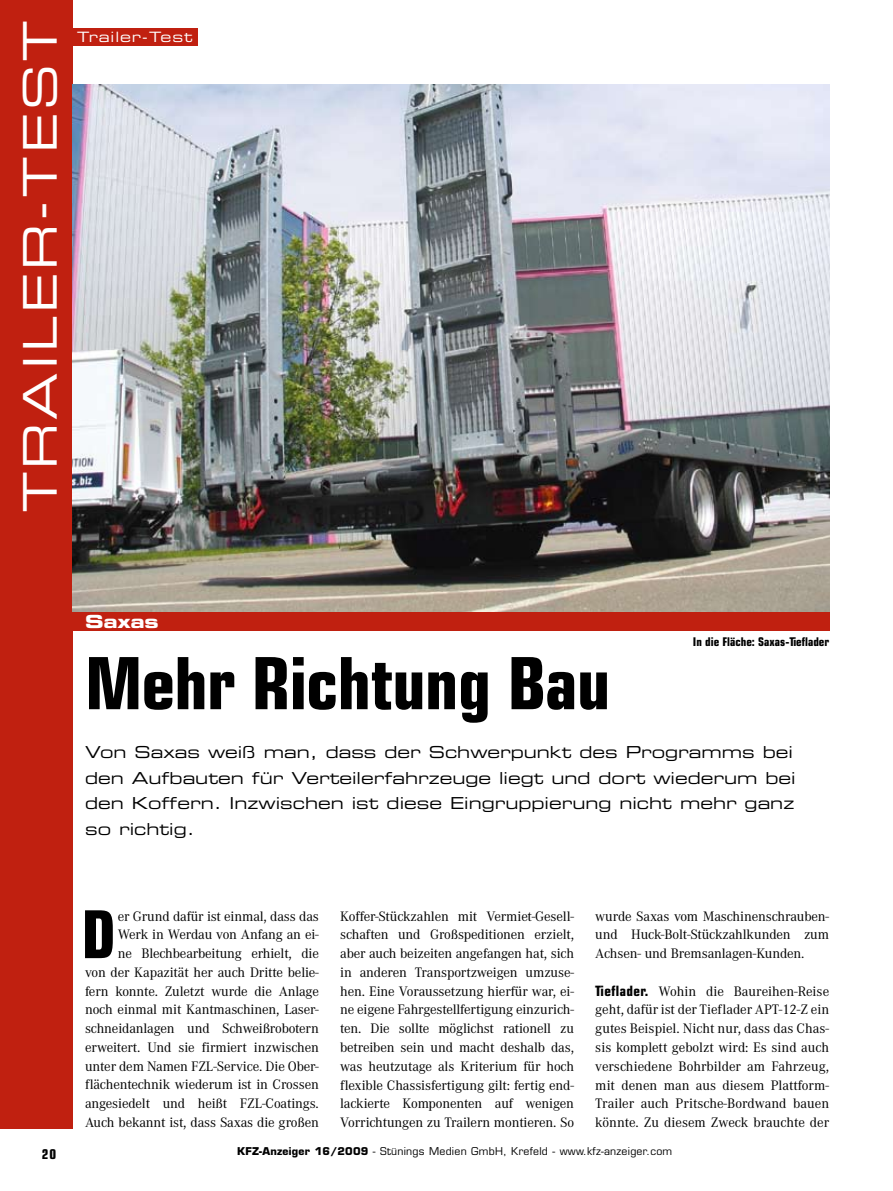
<style>
.page{position:relative;width:893px;height:1191px;background:#fff}
.page>*{position:absolute;margin:0;border:0;box-sizing:border-box;transform-origin:0 0}
.t1{font:700 condensed 72px "Eurostile";letter-spacing:-.01em;color:#000}
.t2{font:700 condensed 66px "Eurostile";color:#000}
.t3{font:46.5px "Eurostile Extended Two";letter-spacing:.07em;color:#fff}
.t4{font:18px "Eurostile Bold Extended Two";color:#fff}
.t5{font:16.5px/25.5px "Eurostile Extended Two";color:#000}
.t6{font:14.25px/18.8px "Corporate A";letter-spacing:-.01em;color:#000;text-align:justify}
.t7{font:14.25px "Eurostile Extended Two";letter-spacing:.06em;color:#fff}
.t8{font:700 condensed 13.5px "Eurostile";color:#000}
.t9{font:700 condensed 12px "Eurostile";color:#000}
.t10{font:10.5px "Eurostile";letter-spacing:.025em;color:#000}
.s1{font-family:"Eurostile";font-weight:700;font-stretch:condensed}
.s2{font-weight:700}
</style>
<div class="page">
<div style="left:45px;top:29px;width:153px;height:17px;background:#c02010"></div>
<div style="left:0;top:0;width:72px;height:1128px;background:#c02010"></div>
<div style="left:0;top:611px;width:829px;height:19px;background:#c02010"></div>
<img style="left:73px;top:84px;width:756px;height:527px">
<h3 class="t3" style="left:8px;top:512px;width:488px;rotate:-90deg">Trailer-Test</h3>
<p class="t7" style="left:77px;top:27px;width:117px">Trailer-Test</p>
<p class="t8" style="left:42px;top:1145px;width:16px">20</p>
<p class="t4" style="left:85px;top:608px;width:75px">Saxas</p>
<h1 class="t1" style="left:85px;top:640px;width:527px">Mehr Richtung Bau</h1>
<p class="t9" style="left:693px;top:634px;width:138px">In die Fläche: Saxas-Tieflader</p>
<p class="t5" style="left:85px;top:739px;width:712px">Von Saxas weiß man, dass der Schwerpunkt des Programms bei den Aufbauten für Verteilerfahrzeuge liegt und dort wiederum bei den Koffern. Inzwischen ist diese Eingruppierung nicht mehr ganz so richtig.</p>
<h2 class="t2" style="left:81px;top:894px;width:36px">D</h2>
<p class="t6" style="left:85px;top:907px;width:235px;text-align:right">er Grund dafür ist einmal, dass das Werk in Werdau von Anfang an ei-<br>ne Blechbearbeitung erhielt, die<br>von der Kapazität her auch Dritte belie&shy;fern konnte. Zuletzt wurde die Anlage noch einmal mit Kantmaschinen, Laser&shy;schneidanlagen und Schweißrobotern erweitert. Und sie firmiert inzwischen unter dem Namen FZL-Service. Die Ober&shy;flächentechnik wiederum ist in Crossen angesiedelt und heißt FZL-Coatings.<br>Auch bekannt ist, dass Saxas die großen</p>
<p class="t6" style="left:340px;top:907px;width:235px">Koffer-Stückzahlen mit Vermiet-Gesell&shy;schaften und Großspeditionen erzielt, aber auch beizeiten angefangen hat, sich in anderen Transportzweigen umzuse&shy;hen. Eine Voraussetzung hierfür war, ei&shy;ne eigene Fahrgestellfertigung einzurich&shy;ten. Die sollte möglichst rationell zu betreiben sein und macht deshalb das, was heutzutage als Kriterium für hoch flexible Chassisfertigung gilt: fertig end&shy;lackierte Komponenten auf wenigen Vorrichtungen zu Trailern montieren. So</p>
<p class="t6" style="left:595px;top:907px;width:235px">wurde Saxas vom Maschinenschrauben&shy;und Huck-Bolt-Stückzahlkunden zum Achsen- und Bremsanlagen-Kunden.</p>
<p class="t6" style="left:595px;top:982px;width:235px"><span class="s1">Tieflader.</span> Wohin die Baureihen-Reise geht, dafür ist der Tieflader APT-12-Z ein gutes Beispiel. Nicht nur, dass das Chas&shy;sis komplett gebolzt wird: Es sind auch verschiedene Bohrbilder am Fahrzeug, mit denen man aus diesem Plattform-Trailer auch Pritsche-Bordwand bauen könnte. Zu diesem Zweck brauchte der</p>
<p class="t10" style="left:237px;top:1144px;width:437px"><span class="s2">KFZ-Anzeiger 16/2009</span> - Stünings Medien GmbH, Krefeld - www.kfz-anzeiger.com</p>
</div>
